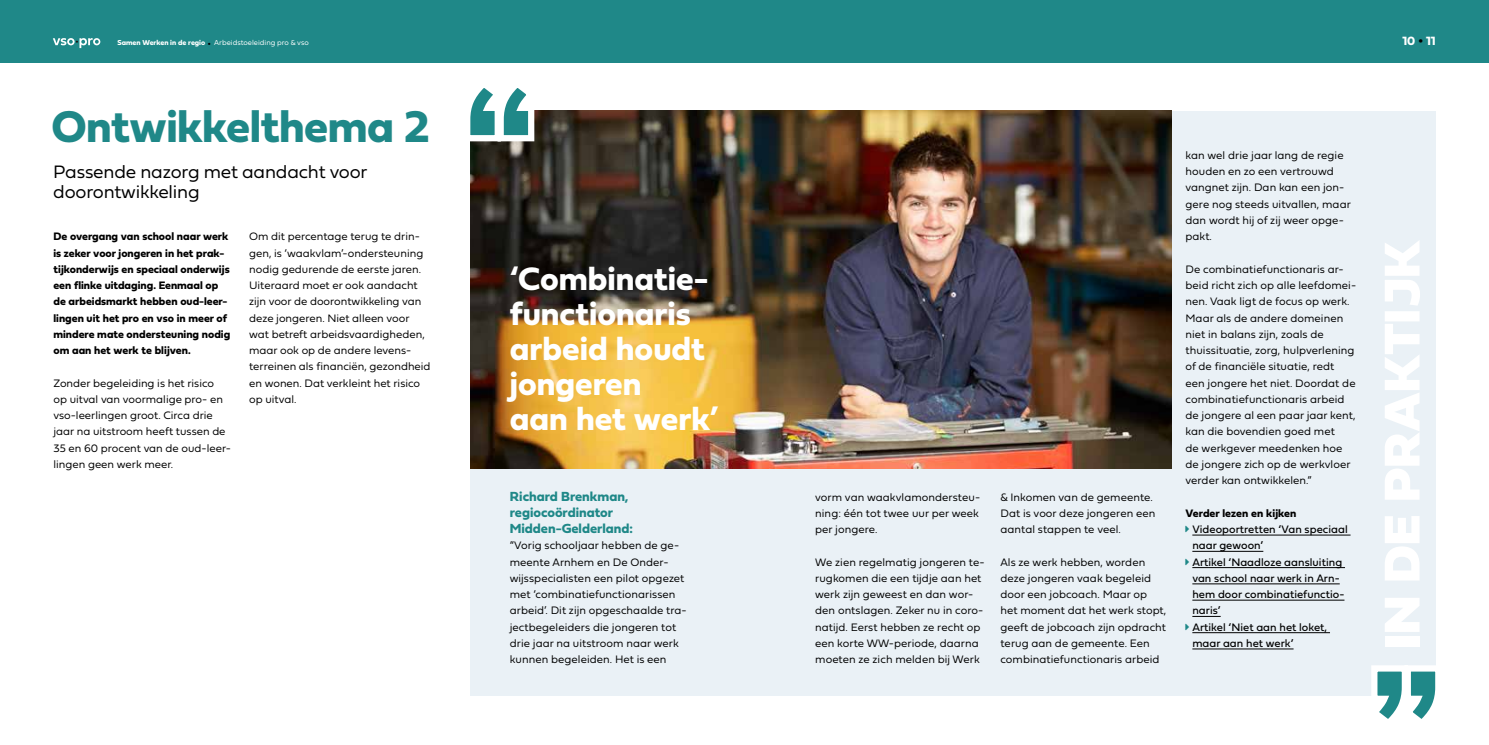
<style>
.page{position:relative;width:1489px;height:745px;background:#fff}
.page>*{position:absolute;margin:0;border:0;box-sizing:border-box;transform-origin:0 0}
.t1{font:52.5px "Fieldwork Geo Black";color:#fff}
.t2{font:46.25px "Fieldwork Geo Bold";letter-spacing:-.01em;color:#1f8888}
.t3{font:33.75px/35px "Fieldwork Geo Bold";color:#fff}
.t4{font:18.75px/20px "Fieldwork Geo Light";letter-spacing:-.01em;color:#000}
.t5{font:13.75px/16.2px "Fieldwork Geo Bold";color:#1f8888}
.t6{font:12.5px "Fieldwork Geo Bold";color:#fff}
.t7{font:11.25px/16.2px "Fieldwork Geo Light";letter-spacing:.005em;color:#000}
.t8{font:11.25px/16.2px "Fieldwork Geo Bold";color:#000}
.t9{font:11.25px/16.2px "Fieldwork Geo Regular";letter-spacing:.005em;color:#000}
.t10{font:7.5px "Fieldwork Geo Light";color:#fff}
.s1{font-family:"Fieldwork Geo Bold"}
.s2{font-size:12.5px;color:#000}
.s3{color:#000}
</style>
<div class="page">
<div style="left:0;top:0;width:1488px;height:62px;background:#1f8888"></div>
<div style="left:470px;top:111px;width:965px;height:584px;background:#eaf1f6"></div>
<svg style="left:1365px;top:661px;width:71px;height:58px"></svg>
<img style="left:470px;top:111px;width:701px;height:357px">
<svg style="left:470px;top:88px;width:70px;height:56px"></svg>
<svg style="left:53px;top:38px;width:47px;height:10px"></svg>
<hr style="left:1192px;top:534px;width:158px;height:1px;background:#000">
<hr style="left:1192px;top:550px;width:71px;height:1px;background:#000">
<hr style="left:1192px;top:567px;width:152px;height:1px;background:#000">
<hr style="left:1192px;top:583px;width:147px;height:1px;background:#000">
<hr style="left:1192px;top:599px;width:152px;height:1px;background:#000">
<svg style="left:1192px;top:615px;width:28px;height:1px"></svg>
<hr style="left:1192px;top:632px;width:137px;height:1px;background:#000">
<hr style="left:1192px;top:648px;width:101px;height:1px;background:#000">
<p class="t10" style="left:117px;top:37px;width:193px"><span class="s1">Samen Werken in de regio</span> <span class="s2">•</span> Arbeidstoeleiding pro &amp; vso</p>
<p class="t6" style="left:1402px;top:31px;width:35px">10 <span class="s3">•</span> 11</p>
<h2 class="t2" style="left:51px;top:90px;width:379px">Ontwikkelthema 2</h2>
<h3 class="t4" style="left:53px;top:160px;width:316px">Passende nazorg met aandacht voor doorontwikkeling</h3>
<p class="t7" style="left:249px;top:228px;width:183px">Om dit percentage terug te drin&shy;gen, is ‘waakvlam’-ondersteuning nodig gedurende de eerste jaren.<br>Uiteraard moet er ook aandacht zijn voor de doorontwikkeling van deze jongeren. Niet alleen voor wat betreft arbeidsvaardigheden, maar ook op de andere levens&shy;terreinen als financiën, gezondheid en wonen. Dat verkleint het risico op uitval.</p>
<p class="t8" style="left:53px;top:228px;width:178px">De overgang van school naar werk is zeker voor jongeren in het prak&shy;tijkonderwijs en speciaal onderwijs een flinke uitdaging. Eenmaal op de arbeidsmarkt hebben oud-leer&shy;lingen uit het pro en vso in meer of mindere mate ondersteuning nodig om aan het werk te blijven.</p>
<p class="t7" style="left:53px;top:374px;width:179px">Zonder begeleiding is het risico<br>op uitval van voormalige pro- en vso-leerlingen groot. Circa drie jaar na uitstroom heeft tussen de<br>35 en 60 procent van de oud-leer&shy;lingen geen werk meer.</p>
<h3 class="t3" style="left:510px;top:259px;width:210px">‘Combinatie&shy;functionaris arbeid houdt jongeren<br>aan het werk’</h3>
<p class="t5" style="left:510px;top:487px;width:125px">Richard Brenkman, regiocoördinator<br>Midden-Gelderland:</p>
<p class="t7" style="left:510px;top:536px;width:178px">“Vorig schooljaar hebben de ge&shy;meente Arnhem en De Onder&shy;wijsspecialisten een pilot opgezet met ‘combinatiefunctionarissen arbeid’. Dit zijn opgeschaalde tra&shy;jectbegeleiders die jongeren tot drie jaar na uitstroom naar werk kunnen begeleiden. Het is een</p>
<p class="t7" style="left:815px;top:488px;width:166px;text-align:justify">vorm van waakvlamondersteu&shy;ning: één tot twee uur per week per jongere.</p>
<p class="t7" style="left:815px;top:553px;width:171px">We zien regelmatig jongeren te&shy;rugkomen die een tijdje aan het werk zijn geweest en dan wor&shy;den ontslagen. Zeker nu in coro&shy;natijd. Eerst hebben ze recht op een korte WW-periode, daarna moeten ze zich melden bij Werk</p>
<p class="t7" style="left:1000px;top:488px;width:156px">&amp; Inkomen van de gemeente.<br>Dat is voor deze jongeren een aantal stappen te veel.</p>
<p class="t7" style="left:1000px;top:553px;width:167px">Als ze werk hebben, worden deze jongeren vaak begeleid door een jobcoach. Maar op het moment dat het werk stopt, geeft de jobcoach zijn opdracht terug aan de gemeente. Een combinatiefunctionaris arbeid</p>
<p class="t7" style="left:1185px;top:146px;width:167px">kan wel drie jaar lang de regie houden en zo een vertrouwd vangnet zijn. Dan kan een jon&shy;gere nog steeds uitvallen, maar dan wordt hij of zij weer opge&shy;pakt.</p>
<p class="t7" style="left:1185px;top:260px;width:172px">De combinatiefunctionaris ar&shy;beid richt zich op alle leefdomei&shy;nen. Vaak ligt de focus op werk.<br>Maar als de andere domeinen niet in balans zijn, zoals de thuissituatie, zorg, hulpverlening of de financiële situatie, redt een jongere het niet. Doordat de combinatiefunctionaris arbeid de jongere al een paar jaar kent, kan die bovendien goed met<br>de werkgever meedenken hoe de jongere zich op de werkvloer verder kan ontwikkelen.”</p>
<p class="t8" style="left:1185px;top:504px;width:112px">Verder lezen en kijken</p>
<p class="t9" style="left:1192px;top:520px;width:157px">Videoportretten ‘Van speciaal naar gewoon’<br>Artikel ‘Naadloze aansluiting van school naar werk in Arn&shy;hem door combinatiefunctio&shy;naris’<br>Artikel ‘Niet aan het loket, maar aan het werk’</p>
<h1 class="t1" style="left:1354px;top:648px;width:410px;rotate:-90deg">IN DE PRAKTIJK</h1>
</div>
